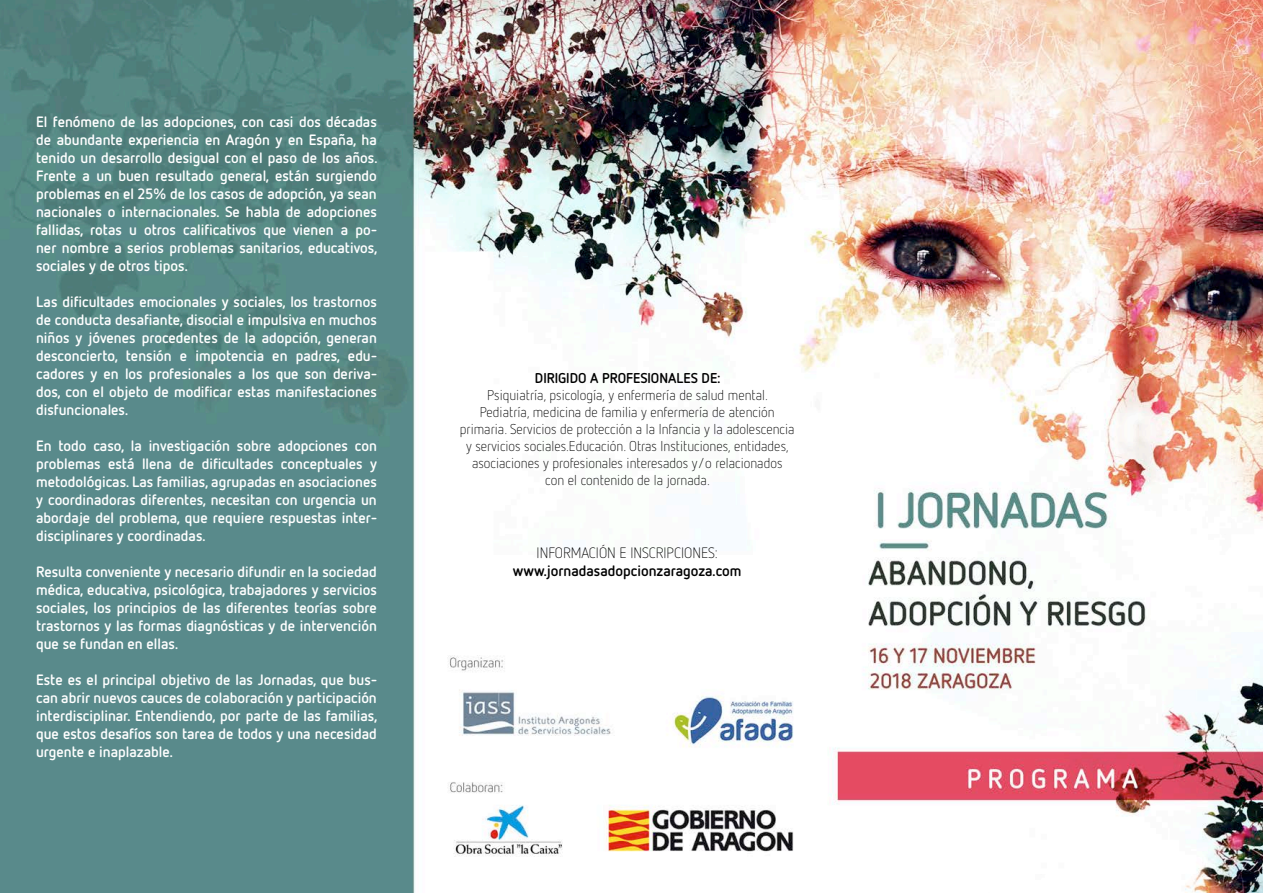
<style>
.page{position:relative;width:1263px;height:893px;background:#fff}
.page>*{position:absolute;margin:0;border:0;box-sizing:border-box;transform-origin:0 0}
.t1{font:700 15px/18px "Netto";color:#fff;text-align:justify}
.t2{font:700 15px "Netto";color:#000}
.t3{font:300 15px "Netto";color:#000}
.t4{font:300 14.25px/17.1px "Netto";color:#000;text-align:center}
.t5{font:700 14.25px "Netto";color:#000}
</style>
<div class="page">
<img style="left:0;top:0;width:1263px;height:893px">
<p class="t1" style="left:36px;top:112px;width:343px">El fenómeno de las adopciones, con casi dos décadas de abundante experiencia en Aragón y en España, ha tenido un desarrollo desigual con el paso de los años.<br>Frente a un buen resultado general, están surgiendo problemas en el 25% de los casos de adopción, ya sean nacionales o internacionales. Se habla de adopciones fallidas, rotas u otros calificativos que vienen a po&shy;ner nombre a serios problemas sanitarios, educativos, sociales y de otros tipos.</p>
<p class="t1" style="left:36px;top:292px;width:343px">Las dificultades emocionales y sociales, los trastornos de conducta desafiante, disocial e impulsiva en muchos niños y jóvenes procedentes de la adopción, generan desconcierto, tensión e impotencia en padres, edu&shy;cadores y en los profesionales a los que son deriva&shy;dos, con el objeto de modificar estas manifestaciones disfuncionales.</p>
<p class="t1" style="left:36px;top:436px;width:343px">En todo caso, la investigación sobre adopciones con problemas está llena de dificultades conceptuales y metodológicas. Las familias, agrupadas en asociaciones y coordinadoras diferentes, necesitan con urgencia un abordaje del problema, que requiere respuestas inter&shy;disciplinares y coordinadas.</p>
<p class="t1" style="left:36px;top:562px;width:342px">Resulta conveniente y necesario difundir en la sociedad médica, educativa, psicológica, trabajadores y servicios sociales, los principios de las diferentes teorías sobre trastornos y las formas diagnósticas y de intervención que se fundan en ellas.</p>
<p class="t1" style="left:36px;top:670px;width:343px">Este es el principal objetivo de las Jornadas, que bus&shy;can abrir nuevos cauces de colaboración y participación interdisciplinar. Entendiendo, por parte de las familias, que estos desafíos son tarea de todos y una necesidad urgente e inaplazable.</p>
<p class="t5" style="left:535px;top:369px;width:187px">DIRIGIDO A PROFESIONALES DE:</p>
<p class="t4" style="left:487px;top:386px;width:282px">Psiquiatría, psicología, y enfermería de salud mental.</p>
<p class="t4" style="left:460px;top:403px;width:336px">Pediatría, medicina de familia y enfermería de atención primaria. Servicios de protección a la Infancia y la adolescencia y servicios sociales.Educación. Otras Instituciones, entidades, asociaciones y profesionales interesados y/o relacionados</p>
<p class="t4" style="left:545px;top:471px;width:166px">con el contenido de la jornada.</p>
<p class="t3" style="left:537px;top:543px;width:183px">INFORMACIÓN E INSCRIPCIONES:</p>
<p class="t2" style="left:513px;top:561px;width:230px">www.jornadasadopcionzaragoza.com</p>
</div>
